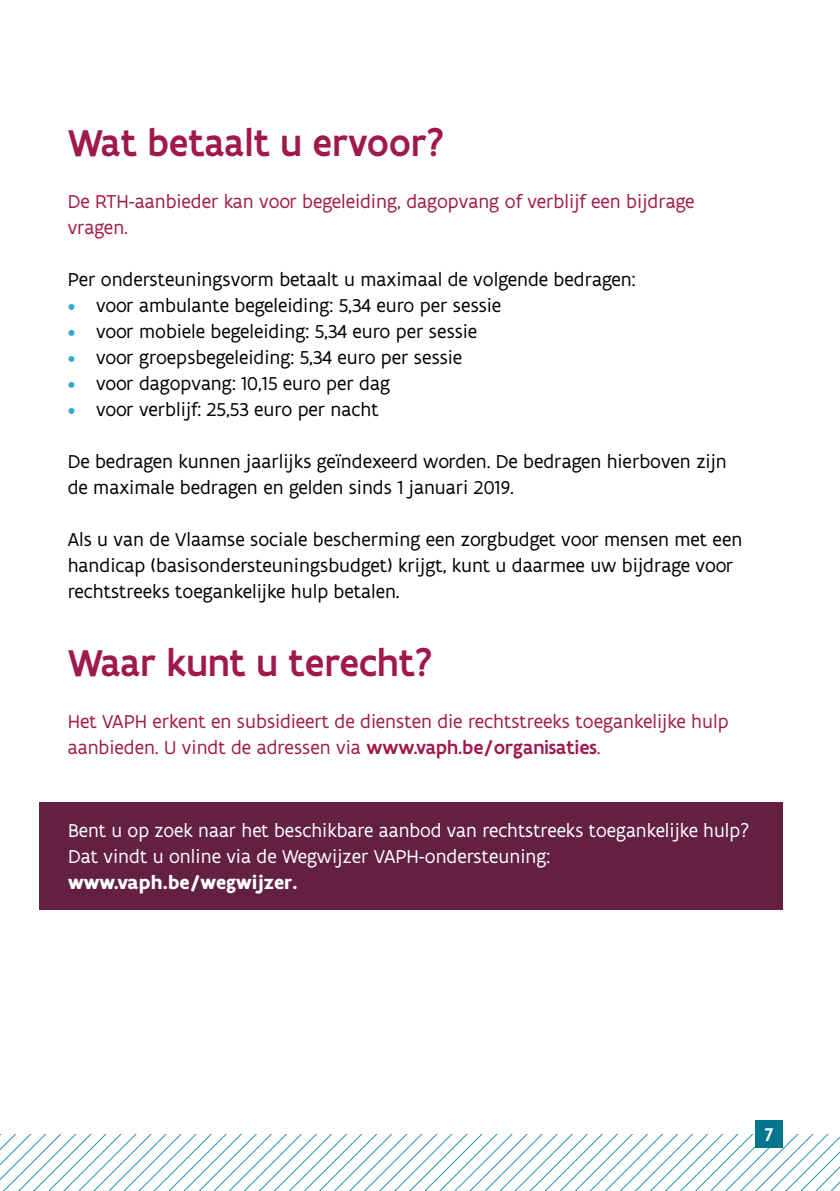
<style>
.page{position:relative;width:840px;height:1191px;background:#fff}
.page>*{position:absolute;margin:0;border:0;box-sizing:border-box;transform-origin:0 0}
.hoofdstuktitel_borde{font:500 40px "Flanders Art Sans";color:#a0194c}
.bodycopy{font:20px/26px "Flanders Art Sans";color:#000}
.Inleiding_bordeaux{font:20px/26px "Flanders Art Sans";color:#a0194c}
.bodycopy-2{font:20px/26px "Flanders Art Sans";color:#fff}
.t1{font:500 19.8px "Flanders Art Sans";color:#fff}
.s1{color:#34abc9}
.s2{font-weight:500}
.s3{font-weight:700}
</style>
<div class="page">
<div style="left:40px;top:802px;width:742px;height:108px;background:#632042"></div>
<svg style="left:0;top:1134px;width:839px;height:57px"></svg>
<div style="left:755px;top:1120px;width:27px;height:28px;background:#00758c"></div>
<p class="hoofdstuktitel_borde" style="left:68px;top:118px;width:377px">Wat betaalt u ervoor?</p>
<p class="Inleiding_bordeaux" style="left:68px;top:188px;width:628px">De RTH-aanbieder kan voor begeleiding, dagopvang of verblijf een bijdrage vragen.</p>
<p class="bodycopy" style="left:68px;top:266px;width:569px">Per ondersteuningsvorm betaalt u maximaal de volgende bedragen:</p>
<p class="bodycopy" style="left:68px;top:292px;width:434px"><span class="s1">•</span> voor ambulante begeleiding: 5,34 euro per sessie</p>
<p class="bodycopy" style="left:68px;top:318px;width:410px"><span class="s1">•</span> voor mobiele begeleiding: 5,34 euro per sessie</p>
<p class="bodycopy" style="left:68px;top:344px;width:396px"><span class="s1">•</span> voor groepsbegeleiding: 5,34 euro per sessie</p>
<p class="bodycopy" style="left:68px;top:370px;width:324px"><span class="s1">•</span> voor dagopvang: 10,15 euro per dag</p>
<p class="bodycopy" style="left:68px;top:396px;width:312px"><span class="s1">•</span> voor verblijf: 25,53 euro per nacht</p>
<p class="bodycopy" style="left:68px;top:448px;width:660px">De bedragen kunnen jaarlijks geïndexeerd worden. De bedragen hierboven zijn de maximale bedragen en gelden sinds 1 januari 2019.</p>
<p class="bodycopy" style="left:68px;top:526px;width:675px">Als u van de Vlaamse sociale bescherming een zorgbudget voor mensen met een handicap (basisondersteuningsbudget) krijgt, kunt u daarmee uw bijdrage voor rechtstreeks toegankelijke hulp betalen.</p>
<p class="hoofdstuktitel_borde" style="left:68px;top:638px;width:366px">Waar kunt u terecht?</p>
<p class="Inleiding_bordeaux" style="left:68px;top:708px;width:662px">Het VAPH erkent en subsidieert de diensten die rechtstreeks toegankelijke hulp aanbieden. U vindt de adressen via <span class="s2">www.vaph.be/organisaties</span>.</p>
<p class="bodycopy-2" style="left:68px;top:816px;width:682px">Bent u op zoek naar het beschikbare aanbod van rechtstreeks toegankelijke hulp?<br>Dat vindt u online via de Wegwijzer VAPH-ondersteuning: <span class="s3">www.vaph.be/wegwijzer.</span></p>
<p class="t1" style="left:764px;top:1121px;width:10px">7</p>
</div>
